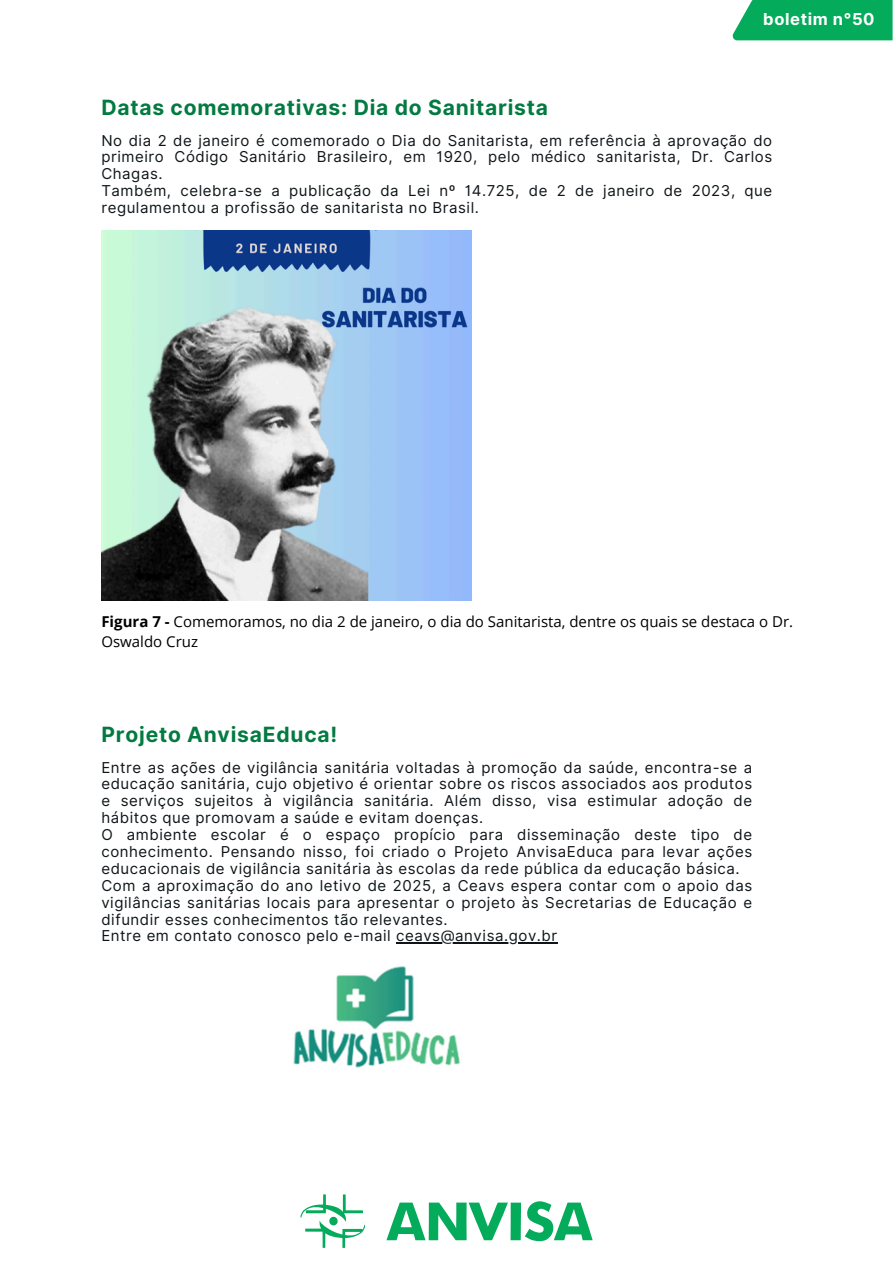
<style>
.page{position:relative;width:894px;height:1264px;background:#fff}
.page>*{position:absolute;margin:0;border:0;box-sizing:border-box;transform-origin:0 0}
.t1{font:700 21px "Inter";letter-spacing:.035em;color:#037a41}
.t2{font:700 16.5px "Inter";letter-spacing:.035em;color:#fff}
.t3{font:15px/16.8px "Inter";letter-spacing:.035em;color:#0e1518;text-align:justify}
.t4{font:15px/20.2px "Open Sans";color:#000}
.s1{font-weight:700}
</style>
<div class="page">
<div style="left:732px;top:0;width:160px;height:40px;background:#04ab5b"></div>
<svg style="left:300px;top:1194px;width:65px;height:53px"></svg>
<svg style="left:386px;top:1201px;width:206px;height:40px"></svg>
<img style="left:101px;top:230px;width:370px;height:370px">
<hr style="left:396px;top:942px;width:161px;height:1px;background:#0e1518">
<img style="left:293px;top:966px;width:167px;height:102px">
<p class="t1" style="left:101px;top:95px;width:448px">Datas comemorativas: Dia do Sanitarista</p>
<h1 class="t2" style="left:763px;top:9px;width:113px">boletim n°50</h1>
<p class="t3" style="left:101px;top:132px;width:672px">No dia 2 de janeiro é comemorado o Dia do Sanitarista, em referência à aprovação do primeiro Código Sanitário Brasileiro, em 1920, pelo médico sanitarista, Dr. Carlos Chagas.</p>
<h2 class="t3" style="left:101px;top:182px;width:672px">Também, celebra-se a publicação da Lei nº 14.725, de 2 de janeiro de 2023, que regulamentou a profissão de sanitarista no Brasil.</h2>
<p class="t4" style="left:101px;top:611px;width:693px"><span class="s1">Figura 7 -</span> Comemoramos, no dia 2 de janeiro, o dia do Sanitarista, dentre os quais se destaca o Dr.<br>Oswaldo Cruz</p>
<p class="t1" style="left:101px;top:722px;width:237px">Projeto AnvisaEduca!</p>
<p class="t3" style="left:101px;top:758px;width:652px">Entre as ações de vigilância sanitária voltadas à promoção da saúde, encontra-se a educação sanitária, cujo objetivo é orientar sobre os riscos associados aos produtos e serviços sujeitos à vigilância sanitária. Além disso, visa estimular adoção de hábitos que promovam a saúde e evitam doenças.</p>
<h1 class="t3" style="left:101px;top:826px;width:652px">O ambiente escolar é o espaço propício para disseminação deste tipo de conhecimento. Pensando nisso, foi criado o Projeto AnvisaEduca para levar ações educacionais de vigilância sanitária às escolas da rede pública da educação básica.</h1>
<p class="t3" style="left:101px;top:877px;width:652px">Com a aproximação do ano letivo de 2025, a Ceavs espera contar com o apoio das vigilâncias sanitárias locais para apresentar o projeto às Secretarias de Educação e difundir esses conhecimentos tão relevantes.</p>
<p class="t3" style="left:101px;top:927px;width:457px">Entre em contato conosco pelo e-mail ceavs@anvisa.gov.br</p>
</div>
